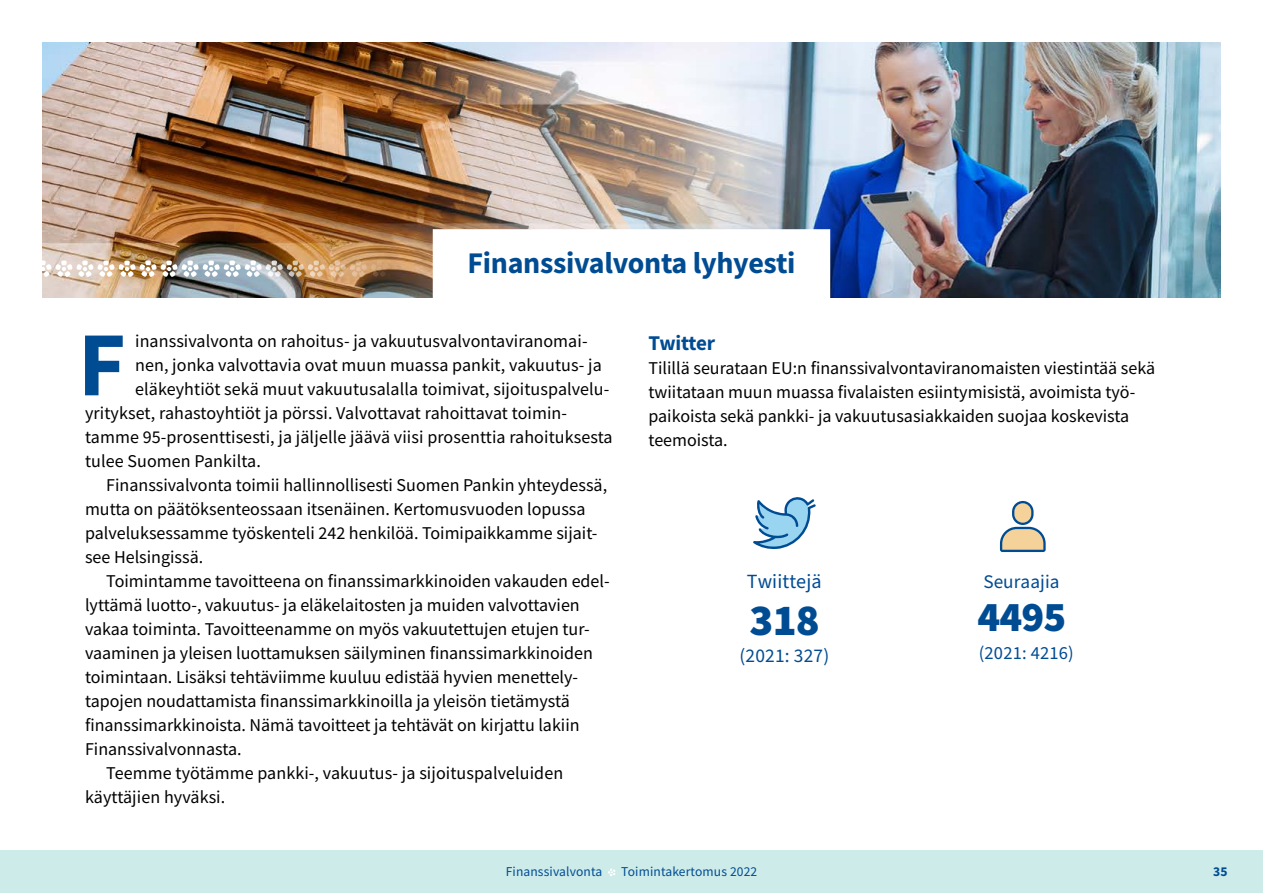
<style>
.page{position:relative;width:1263px;height:893px;background:#fff}
.page>*{position:absolute;margin:0;border:0;box-sizing:border-box;transform-origin:0 0}
.LEIPIS_1_kpl_ANG{font:700 91.65px "Source Sans Pro";color:#004c93}
.t1{font:900 44.4px "Source Sans Pro";color:#004c93}
.t2{font:900 42.3px "Source Sans Pro";color:#004c93}
.H2_OTSIKKO_20_pt{font:700 30px "Source Sans Pro";letter-spacing:-.01em;color:#004c93}
.H3_OTSIKKO_14_pt{font:700 21px "Source Sans Pro";letter-spacing:-.02em;color:#004c93}
.t3{font:20.1px "Source Sans Pro";letter-spacing:.005em;color:#004c93}
.t4{font:19.35px "Source Sans Pro";letter-spacing:.01em;color:#004c93}
.t5{font:19.2px "Source Sans Pro";letter-spacing:.005em;color:#004c93}
.t6{font:18.45px "Source Sans Pro";letter-spacing:.01em;color:#004c93}
.LEIPIS{font:18px/24px "Source Sans Pro";color:#000}
.LEIPIS_1_kpl_ANG-2{font:18px "Source Sans Pro";letter-spacing:.005em;color:#000}
.LEIPIS_1_kpl{font:18px/24px "Source Sans Pro";color:#000}
.t7{font:13.5px "Source Sans Pro";letter-spacing:.01em;color:#004c93}
.t8{font:700 13.5px "Source Sans Pro";color:#004c93}
</style>
<div class="page">
<div style="left:0;top:850px;width:1263px;height:43px;background:#ccebe9"></div>
<img style="left:43px;top:43px;width:1177px;height:255px">
<img style="left:43px;top:260px;width:390px;height:17px">
<div style="left:433px;top:230px;width:397px;height:68px;background:#fff"></div>
<svg style="left:753px;top:497px;width:63px;height:53px"></svg>
<svg style="left:1000px;top:527px;width:46px;height:25px"></svg>
<svg style="left:1012px;top:501px;width:21px;height:24px"></svg>
<div style="left:1014px;top:503px;width:17px;height:20px;background:#f5d299;border-radius:8px"></div>
<svg style="left:608px;top:868px;width:7px;height:8px"></svg>
<h2 class="H2_OTSIKKO_20_pt" style="left:467px;top:243px;width:329px">Finanssivalvonta lyhyesti</h2>
<p class="LEIPIS_1_kpl_ANG" style="left:78px;top:303px;width:50px">F</p>
<p class="LEIPIS_1_kpl_ANG-2" style="left:135px;top:330px;width:454px">inanssivalvonta on rahoitus- ja vakuutusvalvontaviranomai-</p>
<p class="LEIPIS_1_kpl_ANG-2" style="left:135px;top:354px;width:468px">nen, jonka valvottavia ovat muun muassa pankit, vakuutus- ja</p>
<p class="LEIPIS_1_kpl_ANG-2" style="left:135px;top:378px;width:474px">eläkeyhtiöt sekä muut vakuutusalalla toimivat, sijoituspalvelu-</p>
<p class="LEIPIS_1_kpl_ANG-2" style="left:85px;top:402px;width:484px">yritykset, rahastoyhtiöt ja pörssi. Valvottavat rahoittavat toimin-</p>
<p class="LEIPIS_1_kpl_ANG-2" style="left:85px;top:426px;width:529px">tamme 95-prosenttisesti, ja jäljelle jäävä viisi prosenttia rahoituksesta</p>
<p class="LEIPIS_1_kpl_ANG-2" style="left:85px;top:450px;width:175px">tulee Suomen Pankilta.</p>
<p class="LEIPIS" style="left:85px;top:473px;width:524px;text-indent:21px">Finanssivalvonta toimii hallinnollisesti Suomen Pankin yhteydessä, mutta on päätöksenteossaan itsenäinen. Kertomusvuoden lopussa palveluksessamme työskenteli 242 henkilöä. Toimipaikkamme sijait&shy;see Helsingissä.</p>
<p class="LEIPIS" style="left:85px;top:569px;width:526px;text-indent:21px">Toimintamme tavoitteena on finanssimarkkinoiden vakauden edel&shy;lyttämä luotto-, vakuutus- ja eläkelaitosten ja muiden valvottavien vakaa toiminta. Tavoitteenamme on myös vakuutettujen etujen tur&shy;vaaminen ja yleisen luottamuksen säilyminen finanssimarkkinoiden toimintaan. Lisäksi tehtäviimme kuuluu edistää hyvien menettely&shy;tapojen noudattamista finanssimarkkinoilla ja yleisön tietämystä finanssimarkkinoista. Nämä tavoitteet ja tehtävät on kirjattu lakiin Finanssivalvonnasta.</p>
<p class="LEIPIS" style="left:85px;top:761px;width:480px;text-indent:21px">Teemme työtämme pankki-, vakuutus- ja sijoituspalveluiden käyttäjien hyväksi.</p>
<h3 class="H3_OTSIKKO_14_pt" style="left:648px;top:328px;width:68px">Twitter</h3>
<p class="LEIPIS_1_kpl" style="left:648px;top:355px;width:508px">Tilillä seurataan EU:n finanssivalvontaviranomaisten viestintää sekä twiitataan muun muassa fivalaisten esiintymisistä, avoimista työ&shy;paikoista sekä pankki- ja vakuutusasiakkaiden suojaa koskevista teemoista.</p>
<p class="t3" style="left:747px;top:568px;width:76px">Twiittejä</p>
<p class="t1" style="left:750px;top:589px;width:72px">318</p>
<p class="t4" style="left:740px;top:643px;width:91px">(2021: 327)</p>
<p class="t5" style="left:983px;top:569px;width:78px">Seuraajia</p>
<p class="t2" style="left:977px;top:588px;width:91px">4495</p>
<p class="t6" style="left:979px;top:640px;width:96px">(2021: 4216)</p>
<p class="t7" style="left:506px;top:863px;width:98px">Finanssivalvonta</p>
<p class="t7" style="left:621px;top:863px;width:137px">Toimintakertomus 2022</p>
<p class="t8" style="left:1213px;top:862px;width:16px">35</p>
</div>
